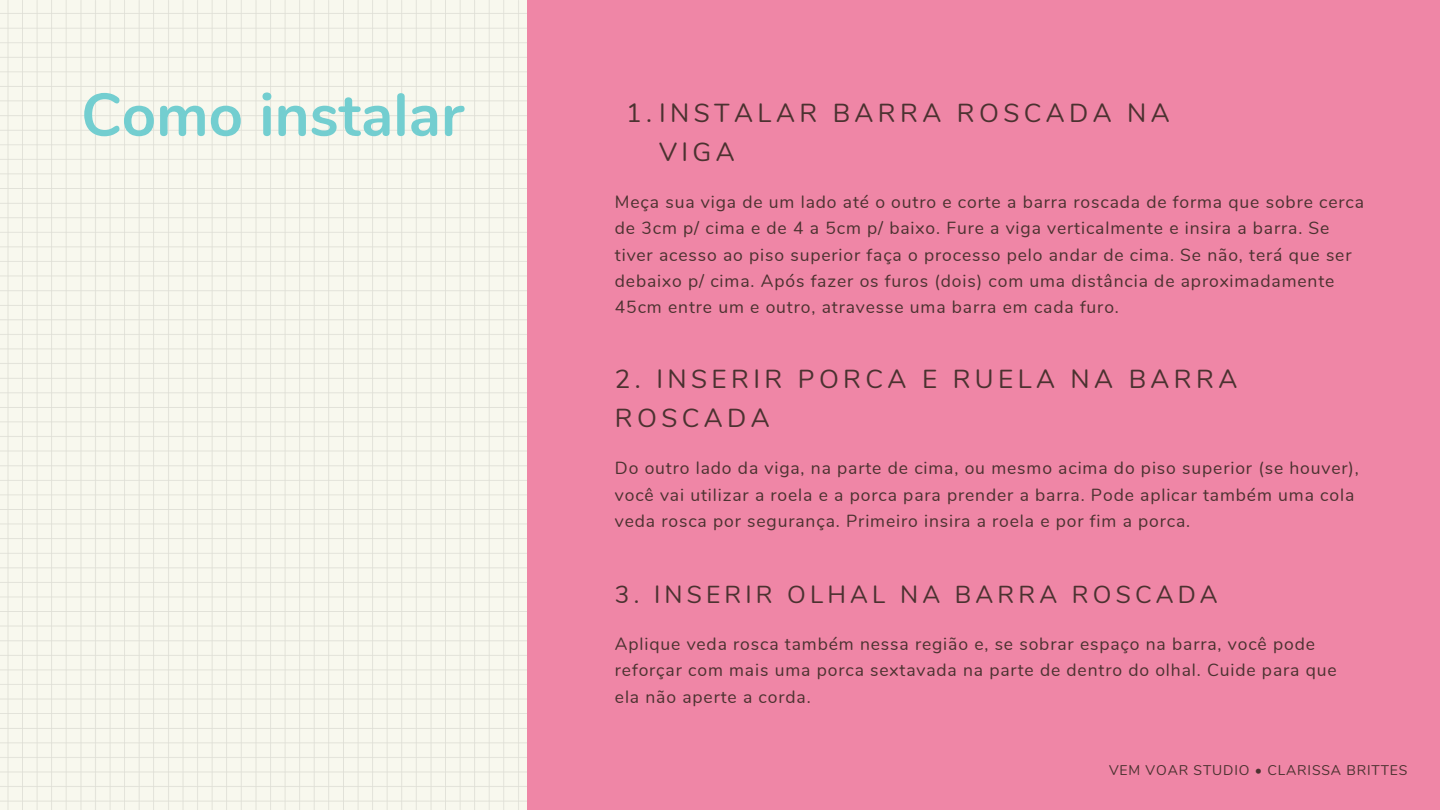
<style>
.page{position:relative;width:1440px;height:810px;background:#fff}
.page>*{position:absolute;margin:0;border:0;box-sizing:border-box;transform-origin:0 0}
.t1{font:700 60px "Nunito";color:#73ced0}
.t2{font:26px/39px "Nunito";letter-spacing:.17em;color:#4b3230}
.t3{font:24.5px "Nunito";letter-spacing:.17em;color:#4b3230}
.t4{font:17.5px/26.2px "Nunito";letter-spacing:.05em;color:#4b3230}
.t5{font:14px "Nunito";letter-spacing:.06em;color:#4b3230}
</style>
<div class="page">
<img style="left:0;top:0;width:527px;height:810px">
<div style="left:527px;top:0;width:913px;height:810px;background:#ef86a6"></div>
<h1 class="t1" style="left:81px;top:75px;width:384px">Como instalar</h1>
<h2 class="t2" style="left:659px;top:94px;width:512px;text-indent:-33px">1.INSTALAR BARRA ROSCADA NA<br>VIGA</h2>
<p class="t4" style="left:615px;top:189px;width:751px">Meça sua viga de um lado até o outro e corte a barra roscada de forma que sobre cerca de 3cm p/ cima e de 4 a 5cm p/ baixo. Fure a viga verticalmente e insira a barra. Se tiver acesso ao piso superior faça o processo pelo andar de cima. Se não, terá que ser debaixo p/ cima. Após fazer os furos (dois) com uma distância de aproximadamente 45cm entre um e outro, atravesse uma barra em cada furo.</p>
<h2 class="t2" style="left:615px;top:360px;width:624px">2. INSERIR PORCA E RUELA NA BARRA<br>ROSCADA</h2>
<p class="t4" style="left:615px;top:456px;width:746px">Do outro lado da viga, na parte de cima, ou mesmo acima do piso superior (se houver), você vai utilizar a roela e a porca para prender a barra. Pode aplicar também uma cola veda rosca por segurança. Primeiro insira a roela e por fim a porca.</p>
<h3 class="t3" style="left:615px;top:578px;width:604px">3. INSERIR OLHAL NA BARRA ROSCADA</h3>
<p class="t4" style="left:615px;top:631px;width:723px">Aplique veda rosca também nessa região e, se sobrar espaço na barra, você pode reforçar com mais uma porca sextavada na parte de dentro do olhal. Cuide para que ela não aperte a corda.</p>
<p class="t5" style="left:1109px;top:761px;width:300px">VEM VOAR STUDIO • CLARISSA BRITTES</p>
</div>
